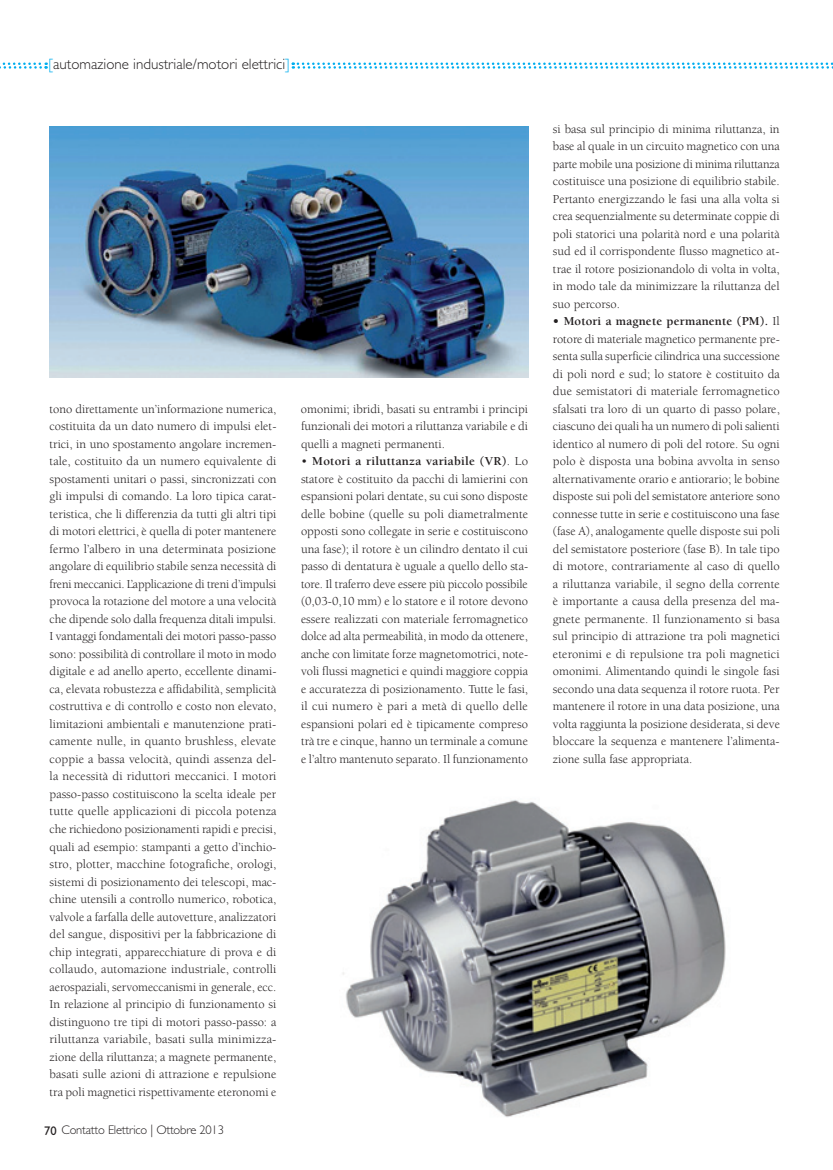
<style>
.page{position:relative;width:833px;height:1170px;background:#fff}
.page>*{position:absolute;margin:0;border:0;box-sizing:border-box;transform-origin:0 0}
.t1{font:300 15px "Gill Sans Std";color:#231f20}
.t2{font:12.5px/17.5px "Berkeley Std";color:#231f20;text-align:justify}
.t3{font:300 12.5px "Gill Sans Std";letter-spacing:-.015em;color:#231f20}
.s1{color:#00aeef}
.s2{font-weight:400}
.s3{font-weight:700}
</style>
<div class="page">
<svg style="left:0;top:62px;width:47px;height:7px"></svg>
<img style="left:50px;top:127px;width:478px;height:251px">
<img style="left:342px;top:800px;width:384px;height:317px">
<svg style="left:292px;top:62px;width:541px;height:7px"></svg>
<p class="t1" style="left:49px;top:55px;width:243px"><span class="s1">[</span>automazione industriale/motori elettrici<span class="s1">]</span></p>
<p class="t2" style="left:50px;top:400px;width:228px">tono direttamente un’informazione numerica, costituita da un dato numero di impulsi elet&shy;trici, in uno spostamento angolare incremen&shy;tale, costituito da un numero equivalente di spostamenti unitari o passi, sincronizzati con gli impulsi di comando. La loro tipica carat&shy;teristica, che li differenzia da tutti gli altri tipi di motori elettrici, è quella di poter mantenere fermo l’albero in una determinata posizione angolare di equilibrio stabile senza necessità di freni meccanici. L’applicazione di treni d’impulsi provoca la rotazione del motore a una velocità che dipende solo dalla frequenza ditali impulsi.<br>I vantaggi fondamentali dei motori passo-passo sono: possibilità di controllare il moto in modo digitale e ad anello aperto, eccellente dinami&shy;ca, elevata robustezza e affidabilità, semplicità costruttiva e di controllo e costo non elevato, limitazioni ambientali e manutenzione prati&shy;camente nulle, in quanto brushless, elevate coppie a bassa velocità, quindi assenza del&shy;la necessità di riduttori meccanici. I motori passo-passo costituiscono la scelta ideale per tutte quelle applicazioni di piccola potenza che richiedono posizionamenti rapidi e precisi, quali ad esempio: stampanti a getto d’inchio&shy;stro, plotter, macchine fotografiche, orologi, sistemi di posizionamento dei telescopi, mac&shy;chine utensili a controllo numerico, robotica, valvole a farfalla delle autovetture, analizzatori del sangue, dispositivi per la fabbricazione di chip integrati, apparecchiature di prova e di collaudo, automazione industriale, controlli aerospaziali, servomeccanismi in generale, ecc.<br>In relazione al principio di funzionamento si distinguono tre tipi di motori passo-passo: a riluttanza variabile, basati sulla minimizza&shy;zione della riluttanza; a magnete permanente, basati sulle azioni di attrazione e repulsione tra poli magnetici rispettivamente eteronomi e</p>
<p class="t3" style="left:44px;top:1122px;width:181px"><span class="s2">70</span> Contatto Elettrico | Ottobre 2013</p>
<p class="t2" style="left:301px;top:400px;width:229px">omonimi; ibridi, basati su entrambi i principi funzionali dei motori a riluttanza variabile e di quelli a magneti permanenti.</p>
<p class="t2" style="left:301px;top:453px;width:229px">• <span class="s3">Motori a riluttanza variabile (VR)</span>. Lo statore è costituito da pacchi di lamierini con espansioni polari dentate, su cui sono disposte delle bobine (quelle su poli diametralmente opposti sono collegate in serie e costituiscono una fase); il rotore è un cilindro dentato il cui passo di dentatura è uguale a quello dello sta&shy;tore. Il traferro deve essere più piccolo possibile (0,03-0,10 mm) e lo statore e il rotore devono essere realizzati con materiale ferromagnetico dolce ad alta permeabilità, in modo da ottenere, anche con limitate forze magnetomotrici, note&shy;voli flussi magnetici e quindi maggiore coppia e accuratezza di posizionamento. Tutte le fasi, il cui numero è pari a metà di quello delle espansioni polari ed è tipicamente compreso trà tre e cinque, hanno un terminale a comune e l’altro mantenuto separato. Il funzionamento</p>
<p class="t2" style="left:553px;top:120px;width:228px">si basa sul principio di minima riluttanza, in base al quale in un circuito magnetico con una parte mobile una posizione di minima riluttanza costituisce una posizione di equilibrio stabile.<br>Pertanto energizzando le fasi una alla volta si crea sequenzialmente su determinate coppie di poli statorici una polarità nord e una polarità sud ed il corrispondente flusso magnetico at&shy;trae il rotore posizionandolo di volta in volta, in modo tale da minimizzare la riluttanza del suo percorso.</p>
<p class="t2" style="left:553px;top:313px;width:228px"><span class="s3">• Motori a magnete permanente (PM).</span> Il rotore di materiale magnetico permanente pre&shy;senta sulla superficie cilindrica una successione di poli nord e sud; lo statore è costituito da due semistatori di materiale ferromagnetico sfalsati tra loro di un quarto di passo polare, ciascuno dei quali ha un numero di poli salienti identico al numero di poli del rotore. Su ogni polo è disposta una bobina avvolta in senso alternativamente orario e antiorario; le bobine disposte sui poli del semistatore anteriore sono connesse tutte in serie e costituiscono una fase (fase A), analogamente quelle disposte sui poli del semistatore posteriore (fase B). In tale tipo di motore, contrariamente al caso di quello a riluttanza variabile, il segno della corrente è importante a causa della presenza del ma&shy;gnete permanente. Il funzionamento si basa sul principio di attrazione tra poli magnetici eteronimi e di repulsione tra poli magnetici omonimi. Alimentando quindi le singole fasi secondo una data sequenza il rotore ruota. Per mantenere il rotore in una data posizione, una volta raggiunta la posizione desiderata, si deve bloccare la sequenza e mantenere l’alimenta&shy;zione sulla fase appropriata.</p>
</div>
